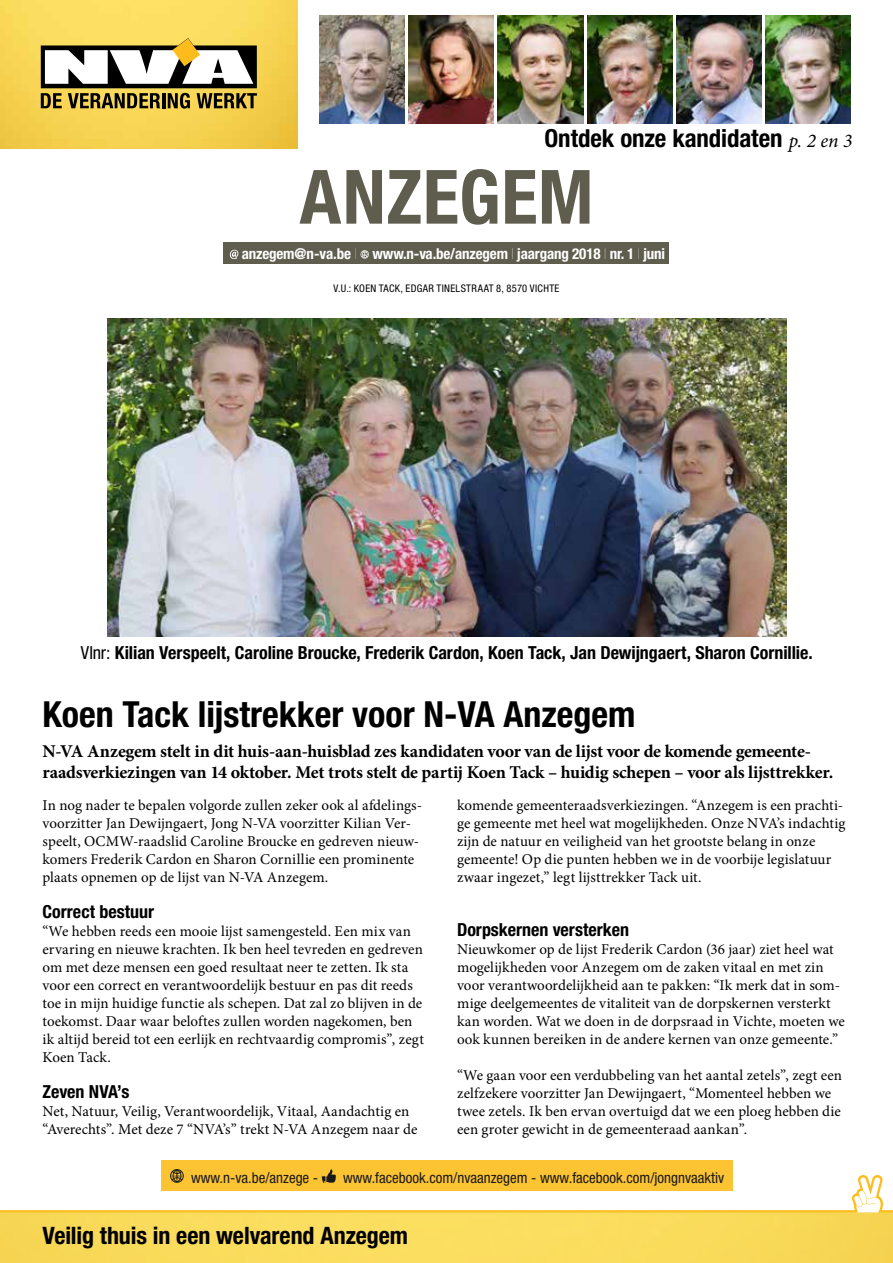
<style>
.page{position:relative;width:893px;height:1263px;background:#fff}
.page>*{position:absolute;margin:0;border:0;box-sizing:border-box;transform-origin:0 0}
.t1{font:700 condensed 75px "Helvetica Neue LT Std";letter-spacing:.005em;color:#5e5d4e}
.t2{font:700 condensed 36px "Helvetica Neue LT Std";color:#000}
.t3{font:700 condensed 24.9px "Helvetica Neue LT Std";letter-spacing:-.005em;color:#000}
.t4{font:700 condensed 24px "Helvetica Neue LT Std";letter-spacing:-.005em;color:#000}
.t5{font:700 18px/21px "Minion Pro";letter-spacing:-.015em;color:#000}
.t6{font:700 condensed 18px "Helvetica Neue LT Std";color:#000}
.t7{font:15px/18px "Minion Pro";color:#000}
.t8{font:condensed 15px "Helvetica Neue LT Std";color:#000}
.t9{font:700 condensed 15px "Helvetica Neue LT Std";letter-spacing:-.01em;color:#fff}
.t10{font:condensed 10.5px "Helvetica Neue LT Std";letter-spacing:.03em;color:#000}
.s1{font-family:"Minion Pro";font-weight:400;font-style:italic;font-stretch:normal;font-size:19.5px}
.s2{font-weight:200}
.s3{font-weight:400}
</style>
<div class="page">
<img style="left:0;top:1212px;width:893px;height:51px">
<img style="left:0;top:0;width:298px;height:149px">
<svg style="left:41px;top:38px;width:216px;height:71px"></svg>
<div style="left:224px;top:242px;width:445px;height:22px;background:#5e5d4e"></div>
<svg style="left:230px;top:250px;width:8px;height:9px"></svg>
<svg style="left:361px;top:250px;width:8px;height:9px"></svg>
<img style="left:107px;top:319px;width:680px;height:318px">
<img style="left:319px;top:15px;width:85px;height:108px">
<img style="left:587px;top:15px;width:85px;height:108px">
<img style="left:409px;top:15px;width:85px;height:108px">
<img style="left:677px;top:15px;width:85px;height:108px">
<img style="left:498px;top:15px;width:85px;height:108px">
<img style="left:766px;top:15px;width:85px;height:108px">
<div style="left:162px;top:1160px;width:571px;height:31px;background:#fcc333"></div>
<svg style="left:0;top:1169px;width:893px;height:43px"></svg>
<h3 class="t3" style="left:544px;top:123px;width:310px">Ontdek onze kandidaten <span class="s1">p. 2 en 3</span></h3>
<h1 class="t1" style="left:300px;top:152px;width:295px">ANZEGEM</h1>
<p class="t9" style="left:242px;top:244px;width:425px">anzegem@n-va.be <span class="s2">I</span> www.n-va.be/anzegem <span class="s2">I</span> jaargang 2018 <span class="s2">I</span> nr. 1 <span class="s2">I</span> juni</p>
<p class="t10" style="left:333px;top:283px;width:227px">V.U.: KOEN TACK, EDGAR TINELSTRAAT 8, 8570 VICHTE</p>
<p class="t6" style="left:81px;top:641px;width:733px"><span class="s3">Vlnr:</span> Kilian Verspeelt, Caroline Broucke, Frederik Cardon, Koen Tack, Jan Dewijngaert, Sharon Cornillie.</p>
<h2 class="t2" style="left:43px;top:693px;width:594px">Koen Tack lijstrekker voor N-VA Anzegem</h2>
<p class="t5" style="left:43px;top:740px;width:792px">N-VA Anzegem stelt in dit huis-aan-huisblad zes kandidaten voor van de lijst voor de komende gemeente&shy;raadsverkiezingen van 14 oktober. Met trots stelt de partij Koen Tack – huidig schepen – voor als lijsttrekker.</p>
<p class="t7" style="left:43px;top:796px;width:381px">In nog nader te bepalen volgorde zullen zeker ook al afdelings&shy;voorzitter Jan Dewijngaert, Jong N-VA voorzitter Kilian Ver&shy;speelt, OCMW-raadslid Caroline Broucke en gedreven nieuw&shy;komers Frederik Cardon en Sharon Cornillie een prominente plaats opnemen op de lijst van N-VA Anzegem.</p>
<p class="t6" style="left:43px;top:901px;width:113px">Correct bestuur</p>
<p class="t7" style="left:43px;top:922px;width:383px">“We hebben reeds een mooie lijst samengesteld. Een mix van ervaring en nieuwe krachten. Ik ben heel tevreden en gedreven om met deze mensen een goed resultaat neer te zetten. Ik sta voor een correct en verantwoordelijk bestuur en pas dit reeds toe in mijn huidige functie als schepen. Dat zal zo blijven in de toekomst. Daar waar beloftes zullen worden nagekomen, ben ik altijd bereid tot een eerlijk en rechtvaardig compromis”, zegt Koen Tack.</p>
<p class="t6" style="left:43px;top:1081px;width:88px">Zeven NVA’s</p>
<p class="t7" style="left:43px;top:1102px;width:376px">Net, Natuur, Veilig, Verantwoordelijk, Vitaal, Aandachtig en “Averechts”. Met deze 7 “NVA’s” trekt N-VA Anzegem naar de</p>
<p class="t7" style="left:457px;top:796px;width:390px">komende gemeenteraadsverkiezingen. “Anzegem is een prachti&shy;ge gemeente met heel wat mogelijkheden. Onze NVA’s indachtig zijn de natuur en veiligheid van het grootste belang in onze gemeente! Op die punten hebben we in de voorbije legislatuur zwaar ingezet,” legt lijsttrekker Tack uit.</p>
<p class="t6" style="left:457px;top:919px;width:173px">Dorpskernen versterken</p>
<p class="t7" style="left:457px;top:940px;width:389px">Nieuwkomer op de lijst Frederik Cardon (36 jaar) ziet heel wat mogelijkheden voor Anzegem om de zaken vitaal en met zin voor verantwoordelijkheid aan te pakken: “Ik merk dat in som&shy;mige deelgemeentes de vitaliteit van de dorpskernen versterkt kan worden. Wat we doen in de dorpsraad in Vichte, moeten we ook kunnen bereiken in de andere kernen van onze gemeente.”</p>
<p class="t7" style="left:457px;top:1066px;width:386px">“We gaan voor een verdubbeling van het aantal zetels”, zegt een zelfzekere voorzitter Jan Dewijngaert, “Momenteel hebben we twee zetels. Ik ben ervan overtuigd dat we een ploeg hebben die een groter gewicht in de gemeenteraad aankan”.</p>
<p class="t8" style="left:191px;top:1169px;width:129px">www.n-va.be/anzege -</p>
<p class="t8" style="left:343px;top:1169px;width:383px">www.facebook.com/nvaanzegem - www.facebook.com/jongnvaaktiv</p>
<h3 class="t4" style="left:43px;top:1221px;width:367px">Veilig thuis in een welvarend Anzegem</h3>
</div>
